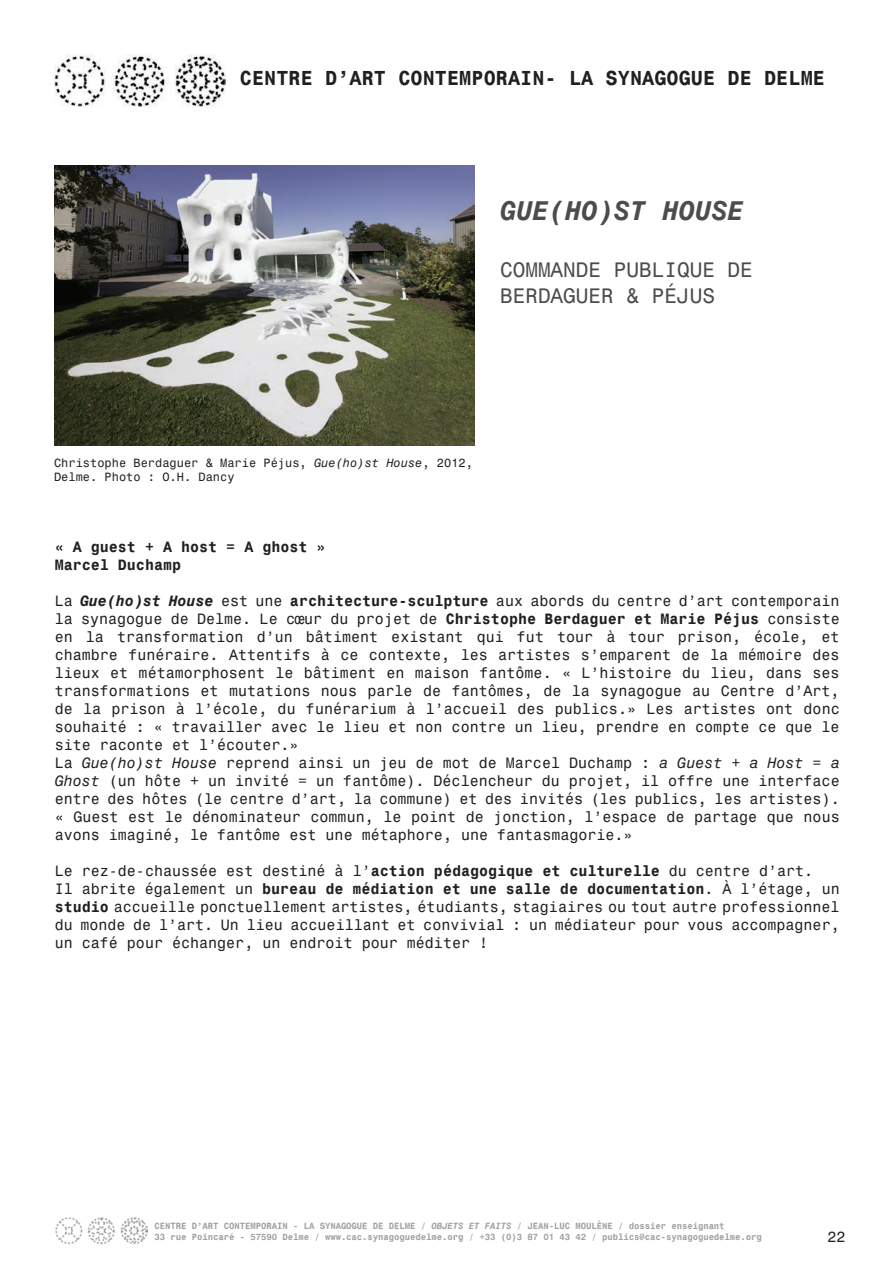
<style>
.page{position:relative;width:893px;height:1263px;background:#fff}
.page>*{position:absolute;margin:0;border:0;box-sizing:border-box;transform-origin:0 0}
.t1{font:italic 700 27px "Monospace 821 BT";color:#4b4c4d}
.t2{font:21px/25.2px "Monospace 821 BT";color:#4b4c4d}
.t3{font:700 20.25px "Monospace 821 BT";color:#231f20}
.t4{font:15px/18px "Monospace 821 BT";color:#231f20}
.t5{font:700 15px/18px "Monospace 821 BT";color:#231f20}
.t6{font:12px/14.4px "Monospace 821 BT";color:#231f20}
.t7{font:700 9px/10.8px "Monospace 821 BT";letter-spacing:-.01em;color:#a0a1a5}
.s1{font-style:italic}
.s2{font-weight:700;font-style:italic}
.s3{font-weight:700}
</style>
<div class="page">
<img style="left:56px;top:1217px;width:92px;height:28px">
<img style="left:54px;top:54px;width:171px;height:53px">
<img style="left:55px;top:166px;width:420px;height:280px">
<h3 class="t3" style="left:240px;top:65px;width:587px">CENTRE D’ART CONTEMPORAIN- LA SYNAGOGUE DE DELME</h3>
<h1 class="t1" style="left:500px;top:194px;width:245px">GUE(HO)ST HOUSE</h1>
<h2 class="t2" style="left:500px;top:257px;width:254px">COMMANDE PUBLIQUE DE<br>BERDAGUER &amp; PÉJUS</h2>
<p class="t6" style="left:54px;top:455px;width:420px">Christophe Berdaguer &amp; Marie Péjus, <span class="s1">Gue(ho)st House</span>, 2012,<br>Delme. Photo : O.H. Dancy</p>
<p class="t5" style="left:55px;top:537px;width:272px">« A guest + A host = A ghost »<br>Marcel Duchamp</p>
<p class="t4" style="left:55px;top:591px;width:786px">La <span class="s2">Gue(ho)st House</span> est une <span class="s3">architecture-sculpture</span> aux abords du centre d’art contemporain la synagogue de Delme. Le cœur du projet de <span class="s3">Christophe Berdaguer et Marie Péjus</span> consiste en la transformation d’un bâtiment existant qui fut tour à tour prison, école, et chambre funéraire. Attentifs à ce contexte, les artistes s’emparent de la mémoire des lieux et métamorphosent le bâtiment en maison fantôme. « L’histoire du lieu, dans ses transformations et mutations nous parle de fantômes, de la synagogue au Centre d’Art, de la prison à l’école, du funérarium à l’accueil des publics.» Les artistes ont donc souhaité : « travailler avec le lieu et non contre un lieu, prendre en compte ce que le site raconte et l’écouter.»<br>La <span class="s1">Gue(ho)st House</span> reprend ainsi un jeu de mot de Marcel Duchamp : <span class="s1">a Guest + a Host = a Ghost</span> (un hôte + un invité = un fantôme). Déclencheur du projet, il offre une interface entre des hôtes (le centre d’art, la commune) et des invités (les publics, les artistes). « Guest est le dénominateur commun, le point de jonction, l’espace de partage que nous avons imaginé, le fantôme est une métaphore, une fantasmagorie.»</p>
<p class="t4" style="left:55px;top:861px;width:786px">Le rez-de-chaussée est destiné à l’<span class="s3">action pédagogique et culturelle</span> du centre d’art.<br>Il abrite également un <span class="s3">bureau de médiation et une salle de documentation</span>. À l’étage, un <span class="s3">studio</span> accueille ponctuellement artistes, étudiants, stagiaires ou tout autre professionnel du monde de l’art. Un lieu accueillant et convivial : un médiateur pour vous accompagner, un café pour échanger, un endroit pour méditer !</p>
<p class="t7" style="left:154px;top:1220px;width:609px">CENTRE D’ART CONTEMPORAIN - LA SYNAGOGUE DE DELME / <span class="s1">OBJETS ET FAITS</span> / JEAN-LUC MOULÈNE / dossier enseignant<br>33 rue Poincaré - 57590 Delme / www.cac.synagoguedelme.org / +33 (0)3 87 01 43 42 / publics@cac-synagoguedelme.org</p>
<p class="t4" style="left:828px;top:1227px;width:20px">22</p>
</div>
